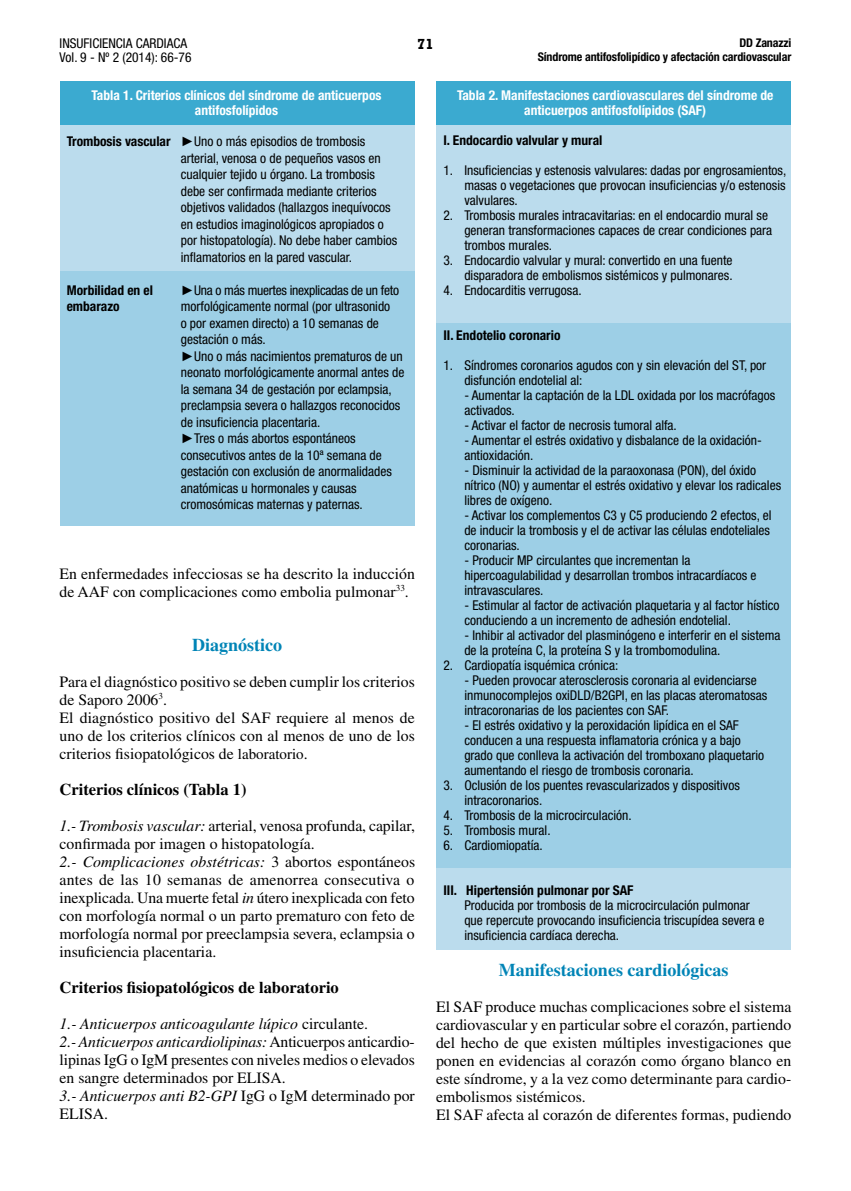
<style>
.page{position:relative;width:851px;height:1191px;background:#fff}
.page>*{position:absolute;margin:0;border:0;box-sizing:border-box;transform-origin:0 0}
.t1{font:700 18px "Times LT Std";color:#0084b6}
.t2{font:700 16.5px "Times LT Std";color:#000}
.t3{font:15.75px/18px "Times LT Std";color:#000}
.t4{font:700 15px "Rockwell";color:#000}
.t5{font:condensed 13.5px/15px "Helvetica Neue LT Std";color:#000}
.t6{font:700 condensed 13.5px/15px "Helvetica Neue LT Std";color:#fff;text-align:center}
.t7{font:700 condensed 13.5px "Helvetica Neue LT Std";color:#000}
.t8{font:condensed 13.5px "Helvetica Neue LT Std";letter-spacing:-.02em;color:#000}
.t9{font:700 condensed 12px/14.4px "Helvetica Neue LT Std";letter-spacing:-.01em;color:#000;text-align:right}
.s1{font-weight:700}
.s2{font-family:"Arial";font-stretch:normal}
.s3{font-size:15px}
.s4{font-style:italic}
</style>
<div class="page">
<div style="left:60px;top:81px;width:354px;height:44px;background:#3baad0"></div>
<div style="left:436px;top:81px;width:354px;height:44px;background:#3baad0"></div>
<div style="left:60px;top:125px;width:355px;height:360px;background:#bbdced"></div>
<div style="left:436px;top:125px;width:354px;height:824px;background:#bbdced"></div>
<div style="left:60px;top:271px;width:354px;height:255px;background:#9dcfe6"></div>
<div style="left:435px;top:324px;width:355px;height:544px;background:#9dcfe6"></div>
<p class="t5" style="left:60px;top:36px;width:133px;line-height:14.4px">INSUFICIENCIA CARDIACA<br>Vol. 9 - Nº 2 (2014): 66-76</p>
<p class="t4" style="left:417px;top:34px;width:18px">71</p>
<p class="t9" style="left:537px;top:35px;width:255px">DD Zanazzi<br>Síndrome antifosfolipídico y afectación cardiovascular</p>
<p class="t6" style="left:91px;top:87px;width:291px">Tabla 1. Criterios clínicos del síndrome de anticuerpos antifosfolípidos</p>
<p class="t5" style="left:181px;top:133px;width:218px;line-height:16.5px;text-indent:-114px"><span class="s1">Trombosis vascular</span> <span class="s2">►</span>Uno o más episodios de trombosis arterial, venosa o de pequeños vasos en cualquier tejido u órgano. La trombosis debe ser confirmada mediante criterios objetivos validados (hallazgos inequívocos en estudios imaginológicos apropiados o por histopatología). No debe haber cambios inflamatorios en la pared vascular.</p>
<p class="t7" style="left:67px;top:282px;width:88px">Morbilidad en el</p>
<p class="t8" style="left:181px;top:282px;width:220px"><span class="s2">►</span>Una o más muertes inexplicadas de un feto</p>
<p class="t7" style="left:67px;top:298px;width:54px">embarazo</p>
<p class="t5" style="left:181px;top:298px;width:225px;line-height:16.5px">morfológicamente normal (por ultrasonido<br>o por examen directo) a 10 semanas de gestación o más.<br><span class="s2">►</span>Uno o más nacimientos prematuros de un neonato morfológicamente anormal antes de la semana 34 de gestación por eclampsia, preclampsia severa o hallazgos reconocidos de insuficiencia placentaria.<br><span class="s2">►</span>Tres o más abortos espontáneos consecutivos antes de la 10ª semana de gestación con exclusión de anormalidades anatómicas u hormonales y causas cromosómicas maternas y paternas.</p>
<p class="t3" style="left:60px;top:564px;width:357px">En enfermedades infecciosas se ha descrito la inducción de AAF con complicaciones como embolia pulmonar<sup>33</sup>.</p>
<h1 class="t1" style="left:192px;top:634px;width:91px">Diagnóstico</h1>
<p class="t3" style="left:60px;top:672px;width:357px">Para el diagnóstico positivo se deben cumplir los criterios de Saporo 2006<sup>3</sup>.<br>El diagnóstico positivo del SAF requiere al menos de uno de los criterios clínicos con al menos de uno de los criterios fisiopatológicos de <span class="s3">laboratorio</span>.</p>
<p class="t2" style="left:60px;top:779px;width:188px">Criterios clínicos (Tabla 1)</p>
<p class="t3" style="left:60px;top:816px;width:357px"><span class="s4">1.- Trombosis vascular:</span> arterial, venosa profunda, capilar, confirmada por imagen o histopatología.<br><span class="s4">2.- Complicaciones obstétricas:</span> 3 abortos espontáneos antes de las 10 semanas de amenorrea consecutiva o inexplicada. Una muerte fetal <span class="s4">in</span> útero inexplicada con feto con morfología normal o un parto prematuro con feto de morfología normal por preeclampsia severa, eclampsia o insuficiencia placentaria.</p>
<p class="t2" style="left:60px;top:977px;width:281px">Criterios fisiopatológicos de laboratorio</p>
<p class="t3" style="left:60px;top:1014px;width:357px"><span class="s4">1.- Anticuerpos anticoagulante lúpico</span> circulante.<br><span class="s4">2.- Anticuerpos anticardiolipinas:</span> Anticuerpos anticardio&shy;lipinas IgG o IgM presentes con niveles medios o elevados en sangre determinados por ELISA.<br><span class="s4">3.- Anticuerpos anti B2-GPI</span> IgG o IgM determinado por ELISA.</p>
<p class="t6" style="left:457px;top:87px;width:318px">Tabla 2. Manifestaciones cardiovasculares del síndrome de anticuerpos antifosfolípidos (SAF)</p>
<p class="t7" style="left:443px;top:132px;width:161px">I. Endocardio valvular y mural</p>
<p class="t5" style="left:464px;top:162px;width:323px;text-align:justify;text-indent:-21px">1. Insuficiencias y estenosis valvulares: dadas por engrosamientos, masas o vegetaciones que provocan insuficiencias y/o estenosis valvulares.</p>
<p class="t5" style="left:464px;top:207px;width:309px;text-indent:-21px">2. Trombosis murales intracavitarias: en el endocardio mural se generan transformaciones capaces de crear condiciones para trombos murales.</p>
<p class="t5" style="left:443px;top:252px;width:291px;text-align:right">3. Endocardio valvular y mural: convertido en una fuente disparadora de embolismos sistémicos y pulmonares.</p>
<p class="t5" style="left:443px;top:282px;width:140px">4. Endocarditis verrugosa.</p>
<p class="t7" style="left:443px;top:327px;width:119px">II. Endotelio coronario</p>
<p class="t5" style="left:464px;top:357px;width:303px;text-indent:-21px">1. Síndromes coronarios agudos con y sin elevación del ST, por disfunción endotelial al:</p>
<p class="t5" style="left:464px;top:387px;width:312px">- Aumentar la captación de la LDL oxidada por los macrófagos activados.</p>
<p class="t5" style="left:464px;top:417px;width:214px">- Activar el factor de necrosis tumoral alfa.</p>
<p class="t5" style="left:464px;top:432px;width:299px">- Aumentar el estrés oxidativo y disbalance de la oxidación&shy;antioxidación.</p>
<p class="t5" style="left:464px;top:462px;width:318px">- Disminuir la actividad de la paraoxonasa (PON), del óxido nítrico (NO) y aumentar el estrés oxidativo y elevar los radicales libres de oxígeno.</p>
<p class="t5" style="left:464px;top:507px;width:308px;text-align:justify">- Activar los complementos C3 y C5 produciendo 2 efectos, el de inducir la trombosis y el de activar las células endoteliales coronarias.</p>
<p class="t5" style="left:464px;top:552px;width:293px">- Producir MP circulantes que incrementan la hipercoagulabilidad y desarrollan trombos intracardíacos e intravasculares.</p>
<p class="t5" style="left:464px;top:597px;width:317px">- Estimular al factor de activación plaquetaria y al factor hístico conduciendo a un incremento de adhesión endotelial.</p>
<p class="t5" style="left:464px;top:627px;width:318px">- Inhibir al activador del plasminógeno e interferir en el sistema de la proteína C, la proteína S y la trombomodulina.</p>
<p class="t5" style="left:443px;top:657px;width:176px">2. Cardiopatía isquémica crónica:</p>
<p class="t5" style="left:464px;top:672px;width:304px">- Pueden provocar aterosclerosis coronaria al evidenciarse inmunocomplejos oxiDLD/B2GPI, en las placas ateromatosas intracoronarias de los pacientes con SAF.</p>
<p class="t5" style="left:464px;top:717px;width:301px">- El estrés oxidativo y la peroxidación lipídica en el SAF conducen a una respuesta inflamatoria crónica y a bajo grado que conlleva la activación del tromboxano plaquetario aumentando el riesgo de trombosis coronaria.</p>
<p class="t5" style="left:464px;top:777px;width:277px;text-indent:-21px">3. Oclusión de los puentes revascularizados y dispositivos intracoronarios.</p>
<p class="t5" style="left:443px;top:807px;width:190px">4. Trombosis de la microcirculación.</p>
<p class="t5" style="left:443px;top:822px;width:109px">5. Trombosis mural.</p>
<p class="t5" style="left:443px;top:837px;width:101px">6. Cardiomiopatía.</p>
<p class="t7" style="left:443px;top:882px;width:192px">III. Hipertensión pulmonar por SAF</p>
<p class="t5" style="left:464px;top:897px;width:301px">Producida por trombosis de la microcirculación pulmonar que repercute provocando insuficiencia triscupídea severa e insuficiencia cardíaca derecha.</p>
<h1 class="t1" style="left:499px;top:959px;width:231px">Manifestaciones cardiológicas</h1>
<p class="t3" style="left:436px;top:997px;width:357px">El SAF produce muchas complicaciones sobre el sistema cardiovascular y en particular sobre el corazón, partiendo del hecho de que existen múltiples investigaciones que ponen en evidencias al corazón como órgano blanco en este síndrome, y a la vez como determinante para cardio&shy;embolismos sistémicos.<br>El SAF afecta al corazón de diferentes formas, pudiendo</p>
</div>
